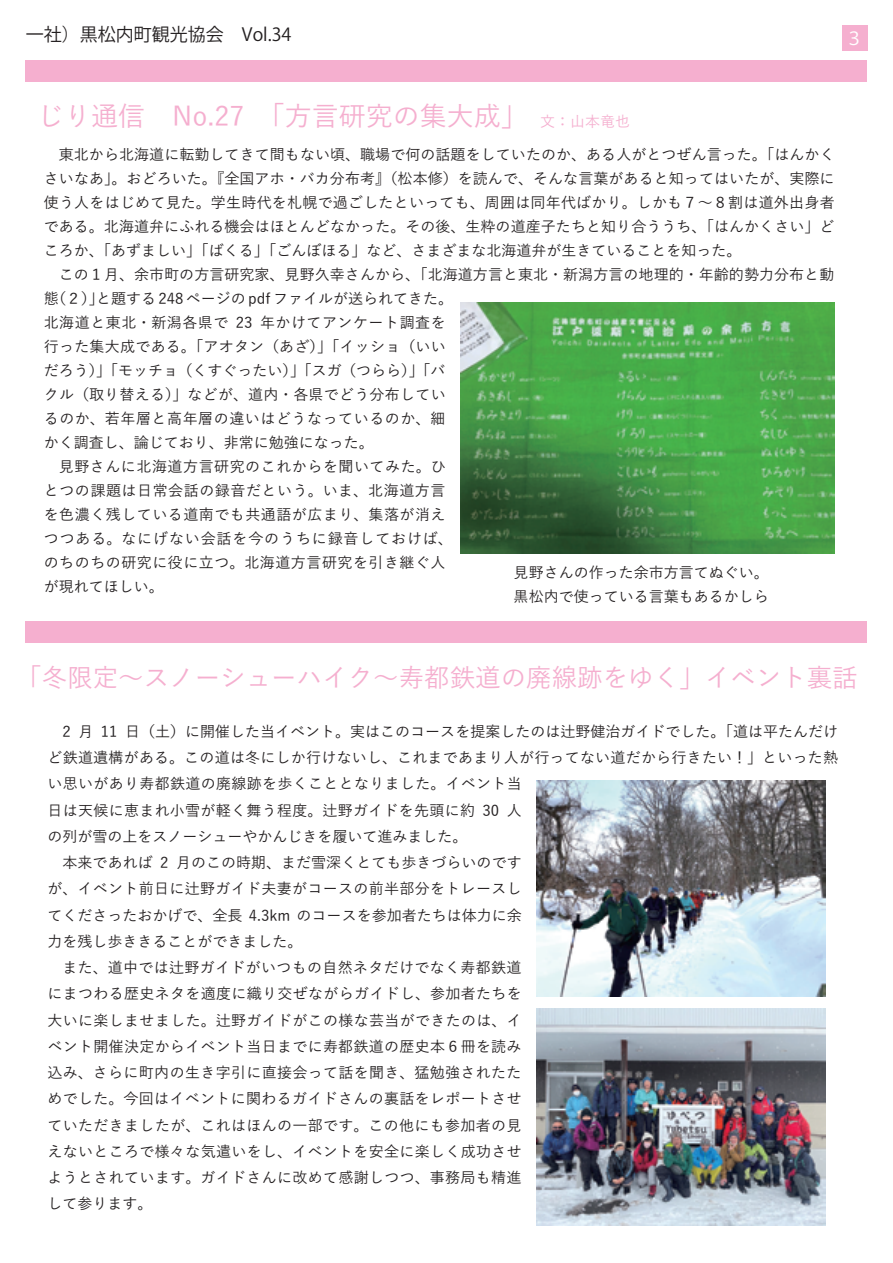
<style>
.page{position:relative;width:893px;height:1263px;background:#fff}
.page>*{position:absolute;margin:0;border:0;box-sizing:border-box;transform-origin:0 0}
.t1{font:500 27px "Yu Go";color:#f5afcf}
.t2{font:500 25.5px "Yu Go";color:#f5afcf}
.t3{font:18px "Koz Go Pr 6 N";color:#231f20}
.t4{font:18px "Koz Go Pr 6 N";color:#fff}
.t5{font:500 15px/24px "Yu Go";letter-spacing:.015em;color:#231f20}
.s1{font-size:15px}
</style>
<div class="page">
<div style="left:26px;top:60px;width:841px;height:21px;background:#f5afcf"></div>
<div style="left:26px;top:621px;width:841px;height:21px;background:#f5afcf"></div>
<div style="left:842px;top:26px;width:25px;height:25px;background:#f5afcf"></div>
<img style="left:461px;top:302px;width:373px;height:251px">
<img style="left:537px;top:1009px;width:288px;height:216px">
<img style="left:537px;top:780px;width:288px;height:217px">
<p class="t3" style="left:26px;top:24px;width:267px">一社）黒松内町観光協会　Vol.34</p>
<p class="t4" style="left:845px;top:28px;width:19px">３</p>
<h1 class="t1" style="left:37px;top:91px;width:594px">じり通信　No.27　「方言研究の集大成」 <span class="s1">文：山本竜也</span></h1>
<p class="t5" style="left:44px;top:141px;width:792px">　東北から北海道に転勤してきて間もない頃、職場で何の話題をしていたのか、ある人がとつぜん言った。「はんかくさいなあ」。おどろいた。『全国アホ・バカ分布考』（松本修）を読んで、そんな言葉があると知ってはいたが、実際に使う人をはじめて見た。学生時代を札幌で過ごしたといっても、周囲は同年代ばかり。しかも７～８割は道外出身者である。北海道弁にふれる機会はほとんどなかった。その後、生粋の道産子たちと知り合ううち、「はんかくさい」どころか、「あずましい」「ばくる」「ごんぼほる」など、さまざまな北海道弁が生きていることを知った。<br>　この１月、余市町の方言研究家、見野久幸さんから、「北海道方言と東北・新潟方言の地理的・年齢的勢力分布と動態（２）」と題する 248 ページの pdf ファイルが送られてきた。<br>北海道と東北・新潟各県で 23 年かけてアンケート調査を<br>行った集大成である。「アオタン（あざ）」「イッショ（いい<br>だろう）」「モッチョ（くすぐったい）」「スガ（つらら）」「バ<br>クル（取り替える）」などが、道内・各県でどう分布してい<br>るのか、若年層と高年層の違いはどうなっているのか、細<br>かく調査し、論じており、非常に勉強になった。<br>　見野さんに北海道方言研究のこれからを聞いてみた。ひ<br>とつの課題は日常会話の録音だという。いま、北海道方言<br>を色濃く残している道南でも共通語が広まり、集落が消え<br>つつある。なにげない会話を今のうちに録音しておけば、<br>のちのちの研究に役に立つ。北海道方言研究を引き継ぐ人<br>が現れてほしい。</p>
<p class="t5" style="left:514px;top:558px;width:256px">見野さんの作った余市方言てぬぐい。黒松内で使っている言葉もあるかしら</p>
<h2 class="t2" style="left:16px;top:654px;width:843px">「冬限定～スノーシューハイク～寿都鉄道の廃線跡をゆく」イベント裏話</h2>
<p class="t5" style="left:48px;top:716px;width:792px;line-height:26.2px">　2 月 11 日（土）に開催した当イベント。実はこのコースを提案したのは辻野健治ガイドでした。「道は平たんだけど鉄道遺構がある。この道は冬にしか行けないし、これまであまり人が行ってない道だから行きたい！」といった熱い思いがあり寿都鉄道の廃線跡を歩くこととなりました。イベント当<br>日は天候に恵まれ小雪が軽く舞う程度。辻野ガイドを先頭に約 30 人<br>の列が雪の上をスノーシューやかんじきを履いて進みました。<br>　本来であれば 2 月のこの時期、まだ雪深くとても歩きづらいのです<br>が、イベント前日に辻野ガイド夫妻がコースの前半部分をトレースし<br>てくださったおかげで、全長 4.3km のコースを参加者たちは体力に余<br>力を残し歩ききることができました。<br>　また、道中では辻野ガイドがいつもの自然ネタだけでなく寿都鉄道<br>にまつわる歴史ネタを適度に織り交ぜながらガイドし、参加者たちを<br>大いに楽しませました。辻野ガイドがこの様な芸当ができたのは、イ<br>ベント開催決定からイベント当日までに寿都鉄道の歴史本６冊を読み<br>込み、さらに町内の生き字引に直接会って話を聞き、猛勉強されたた<br>めでした。今回はイベントに関わるガイドさんの裏話をレポートさせ<br>ていただきましたが、これはほんの一部です。この他にも参加者の見<br>えないところで様々な気遣いをし、イベントを安全に楽しく成功させ<br>ようとされています。ガイドさんに改めて感謝しつつ、事務局も精進<br>して参ります。</p>
</div>
